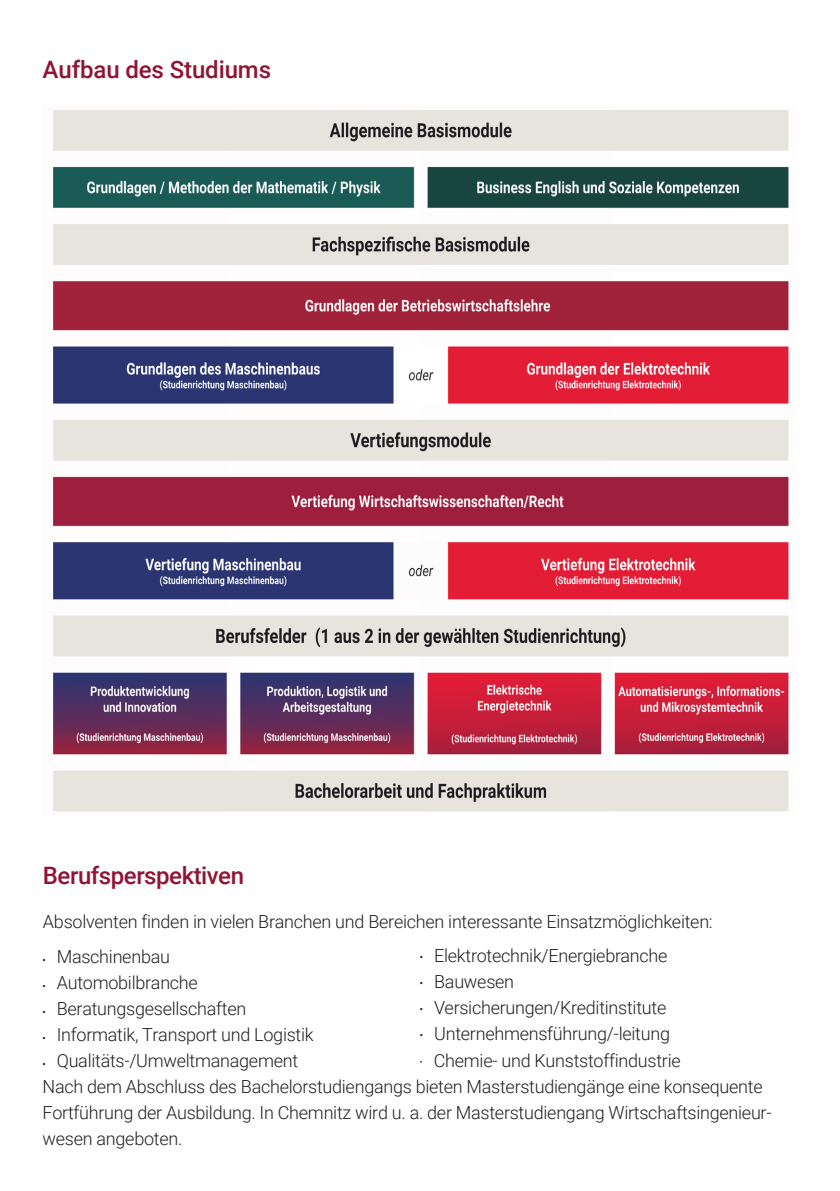
<style>
.page{position:relative;width:840px;height:1191px;background:#fff}
.page>*{position:absolute;margin:0;border:0;box-sizing:border-box;transform-origin:0 0}
.Mengentext{font:500 24px "Roboto";letter-spacing:-.02em;color:#911436}
.Studienbeschreibung{font:500 24px "Roboto";letter-spacing:-.005em;color:#911436}
.Mengentext-2{font:300 18px/26px "Roboto";letter-spacing:-.015em;color:#231f20}
.s1{font-family:"Times New Roman";font-weight:400;font-size:9px}
.s2{font-size:9px}
</style>
<div class="page">
<img style="left:53px;top:110px;width:736px;height:702px">
<p class="Studienbeschreibung" style="left:43px;top:53px;width:230px">Aufbau des Studiums</p>
<p class="Mengentext" style="left:43px;top:858px;width:202px">Berufsperspektiven</p>
<p class="Mengentext-2" style="left:43px;top:908px;width:671px">Absolventen finden in vielen Branchen und Bereichen interessante Einsatzmöglichkeiten:</p>
<p class="Mengentext-2" style="left:420px;top:942px;width:249px"><span class="s1">•</span> Elektrotechnik/Energiebranche</p>
<p class="Mengentext-2" style="left:420px;top:968px;width:96px"><span class="s1">•</span> Bauwesen</p>
<p class="Mengentext-2" style="left:420px;top:994px;width:248px"><span class="s1">•</span> Versicherungen/Kreditinstitute</p>
<p class="Mengentext-2" style="left:420px;top:1020px;width:251px"><span class="s1">•</span> Unternehmensführung/-leitung</p>
<p class="Mengentext-2" style="left:43px;top:943px;width:129px"><span class="s1">•</span> Maschinenbau</p>
<p class="Mengentext-2" style="left:43px;top:969px;width:157px"><span class="s1">•</span> Automobilbranche</p>
<p class="Mengentext-2" style="left:43px;top:995px;width:205px"><span class="s1">•</span> Beratungsgesellschaften</p>
<p class="Mengentext-2" style="left:43px;top:1021px;width:272px"><span class="s1">•</span> Informatik, Transport und Logistik</p>
<p class="Mengentext-2" style="left:43px;top:1047px;width:257px"><span class="s1">•</span> Qualitäts-/Umweltmanagement</p>
<p class="Mengentext-2" style="left:43px;top:1047px;width:730px;text-indent:377px"><span class="s2">•</span> Chemie- und Kunststoffindustrie<br>Nach dem Abschluss des Bachelorstudiengangs bieten Masterstudiengänge eine konsequente Fortführung der Ausbildung. In Chemnitz wird u. a. der Masterstudiengang Wirtschaftsingenieur&shy;wesen angeboten.</p>
</div>
